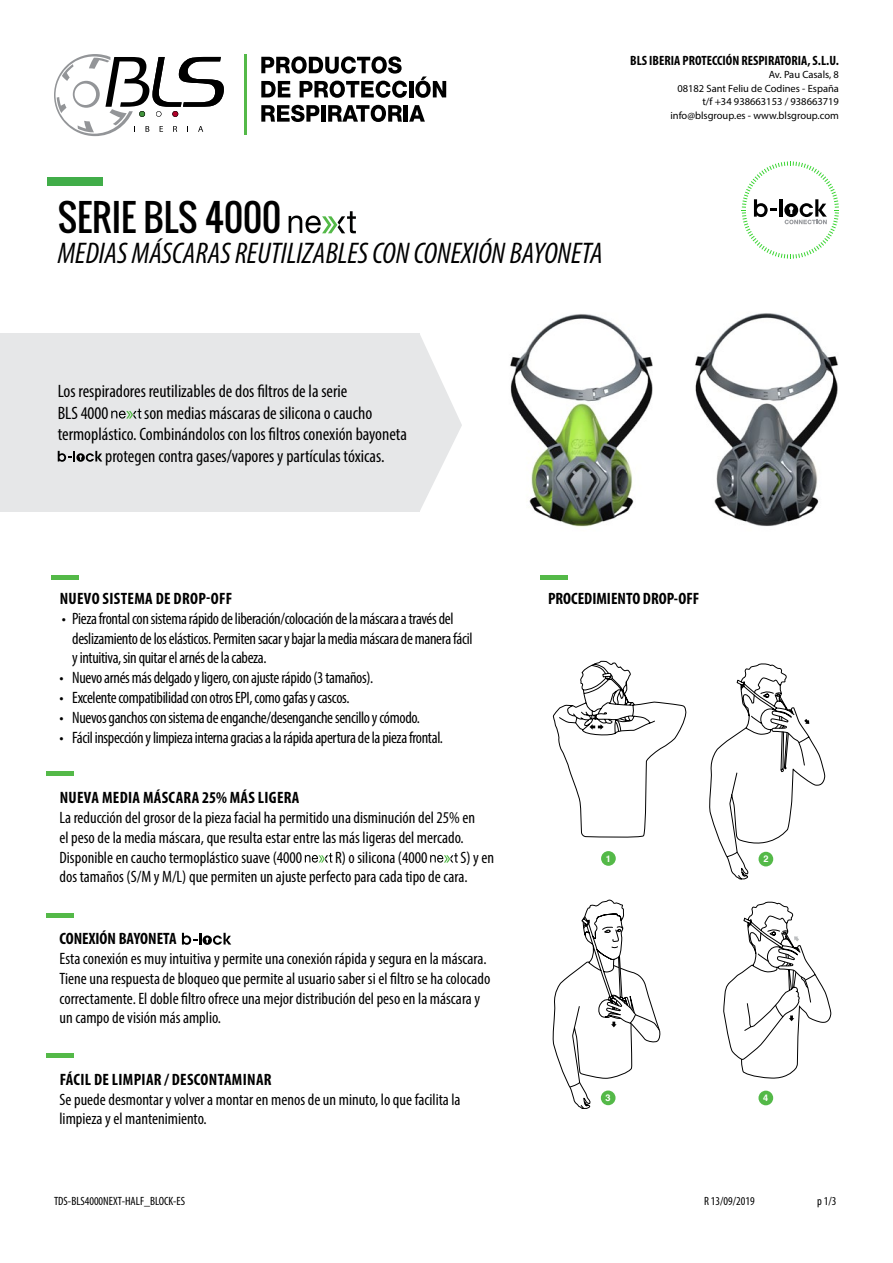
<style>
.page{position:relative;width:893px;height:1263px;background:#fff}
.page>*{position:absolute;margin:0;border:0;box-sizing:border-box;transform-origin:0 0}
.t1{font:36px "Oswald";color:#000}
.t2{font:italic condensed 30px "Myriad Pro";color:#000}
.t3{font:condensed 18px/21.6px "Myriad Pro";color:#000}
.t4{font:condensed 16.5px/19.8px "Myriad Pro";letter-spacing:-.005em;color:#000}
.t5{font:700 condensed 16.5px "Myriad Pro";letter-spacing:.02em;color:#000}
.t6{font:700 condensed 16.5px "Myriad Pro";color:#000}
.t7{font:700 condensed 13.5px "Myriad Pro";color:#000}
.t8{font:condensed 12px "Myriad Pro";color:#000}
.t9{font:10.5px/13.5px "Myriad Pro";color:#000;text-align:right}
.t10{font:700 9.15px "Helvetica";color:#fff}
</style>
<div class="page">
<svg style="left:742px;top:161px;width:97px;height:98px"></svg>
<div style="left:0;top:333px;width:419px;height:179px;background:#e6e7e8"></div>
<img style="left:510px;top:314px;width:143px;height:213px">
<img style="left:695px;top:313px;width:143px;height:213px">
<svg style="left:723px;top:901px;width:108px;height:178px"></svg>
<svg style="left:553px;top:660px;width:133px;height:178px"></svg>
<div style="left:601px;top:851px;width:15px;height:15px;background:#54b948;border-radius:50%"></div>
<svg style="left:709px;top:663px;width:116px;height:217px"></svg>
<div style="left:758px;top:852px;width:15px;height:14px;background:#54b948;border-radius:50%"></div>
<svg style="left:552px;top:899px;width:109px;height:210px"></svg>
<div style="left:601px;top:1090px;width:14px;height:15px;background:#54b948;border-radius:50%"></div>
<div style="left:758px;top:1091px;width:15px;height:14px;background:#54b948;border-radius:50%"></div>
<svg style="left:419px;top:333px;width:43px;height:179px"></svg>
<div style="left:47px;top:177px;width:55px;height:9px;background:#41ad49"></div>
<svg style="left:289px;top:211px;width:67px;height:22px"></svg>
<svg style="left:54px;top:54px;width:170px;height:82px"></svg>
<hr style="left:244px;top:54px;width:2px;height:81px;background:#54b948">
<svg style="left:261px;top:56px;width:141px;height:18px"></svg>
<svg style="left:261px;top:81px;width:29px;height:16px"></svg>
<svg style="left:300px;top:81px;width:107px;height:17px"></svg>
<hr style="left:409px;top:81px;width:4px;height:16px;background:#000">
<svg style="left:415px;top:76px;width:31px;height:22px"></svg>
<svg style="left:261px;top:105px;width:58px;height:17px"></svg>
<hr style="left:321px;top:105px;width:4px;height:17px;background:#000">
<svg style="left:328px;top:105px;width:74px;height:17px"></svg>
<hr style="left:404px;top:105px;width:4px;height:17px;background:#000">
<svg style="left:409px;top:105px;width:16px;height:17px"></svg>
<svg style="left:182px;top:933px;width:49px;height:12px"></svg>
<svg style="left:305px;top:853px;width:27px;height:10px"></svg>
<svg style="left:430px;top:853px;width:28px;height:10px"></svg>
<hr style="left:51px;top:576px;width:28px;height:4px;background:#54b948">
<hr style="left:46px;top:1053px;width:27px;height:4px;background:#54b948">
<div style="left:46px;top:771px;width:27px;height:5px;background:#54b948"></div>
<hr style="left:46px;top:913px;width:27px;height:4px;background:#54b948">
<svg style="left:111px;top:409px;width:30px;height:10px"></svg>
<svg style="left:58px;top:451px;width:44px;height:11px"></svg>
<hr style="left:540px;top:576px;width:27px;height:4px;background:#54b948">
<p class="t7" style="left:630px;top:52px;width:210px">BLS IBERIA PROTECCIÓN RESPIRATORIA, S.L.U.</p>
<p class="t9" style="left:670px;top:68px;width:170px">Av. Pau Casals, 8<br>08182 Sant Feliu de Codines - España t/f +34 938663153 / 938663719 info@blsgroup.es - www.blsgroup.com</p>
<h1 class="t1" style="left:58px;top:191px;width:225px">SERIE BLS 4000</h1>
<h2 class="t2" style="left:58px;top:235px;width:547px">MEDIAS MÁSCARAS REUTILIZABLES CON CONEXIÓN BAYONETA</h2>
<p class="t3" style="left:58px;top:380px;width:291px">Los respiradores reutilizables de dos filtros de la serie<br>BLS 4000</p>
<p class="t3" style="left:144px;top:402px;width:230px">son medias máscaras de silicona o caucho</p>
<p class="t3" style="left:58px;top:423px;width:351px">termoplástico. Combinándolos con los filtros conexión bayoneta</p>
<p class="t3" style="left:105px;top:445px;width:281px">protegen contra gases/vapores y partículas tóxicas.</p>
<p class="t5" style="left:60px;top:588px;width:174px">NUEVO SISTEMA DE DROP-OFF</p>
<p class="t4" style="left:72px;top:608px;width:402px;text-indent:-11px">• Pieza frontal con sistema rápido de liberación/colocación de la máscara a través del deslizamiento de los elásticos. Permiten sacar y bajar la media máscara de manera fácil y intuitiva, sin quitar el arnés de la cabeza.</p>
<p class="t4" style="left:60px;top:668px;width:315px">• Nuevo arnés más delgado y ligero, con ajuste rápido (3 tamaños).</p>
<p class="t4" style="left:60px;top:687px;width:291px">• Excelente compatibilidad con otros EPI, como gafas y cascos.</p>
<p class="t4" style="left:60px;top:707px;width:362px">• Nuevos ganchos con sistema de enganche/desenganche sencillo y cómodo.</p>
<p class="t4" style="left:60px;top:727px;width:385px">• Fácil inspección y limpieza interna gracias a la rápida apertura de la pieza frontal.</p>
<p class="t5" style="left:60px;top:787px;width:241px">NUEVA MEDIA MÁSCARA 25% MÁS LIGERA</p>
<p class="t4" style="left:60px;top:807px;width:417px">La reducción del grosor de la pieza facial ha permitido una disminución del 25% en el peso de la media máscara, que resulta estar entre las más ligeras del mercado.<br>Disponible en caucho termoplástico suave (4000</p>
<p class="t4" style="left:59px;top:847px;width:436px;text-indent:401px">S) y en dos tamaños (S/M y M/L) que permiten un ajuste perfecto para cada tipo de cara.</p>
<p class="t4" style="left:335px;top:847px;width:94px">R) o silicona (4000</p>
<p class="t6" style="left:60px;top:928px;width:119px">CONEXIÓN BAYONETA</p>
<p class="t4" style="left:60px;top:948px;width:432px">Esta conexión es muy intuitiva y permite una conexión rápida y segura en la máscara.<br>Tiene una respuesta de bloqueo que permite al usuario saber si el filtro se ha colocado correctamente. El doble filtro ofrece una mejor distribución del peso en la máscara y un campo de visión más amplio.</p>
<p class="t5" style="left:60px;top:1069px;width:213px">FÁCIL DE LIMPIAR / DESCONTAMINAR</p>
<p class="t4" style="left:59px;top:1089px;width:403px">Se puede desmontar y volver a montar en menos de un minuto, lo que facilita la limpieza y el mantenimiento.</p>
<p class="t6" style="left:548px;top:588px;width:153px">PROCEDIMIENTO DROP-OFF</p>
<p class="t10" style="left:606px;top:851px;width:7px">1</p>
<p class="t10" style="left:763px;top:852px;width:7px">2</p>
<p class="t10" style="left:606px;top:1090px;width:7px">3</p>
<p class="t10" style="left:763px;top:1091px;width:7px">4</p>
<p class="t8" style="left:54px;top:1194px;width:133px">TDS-BLS4000NEXT-HALF_BLOCK-ES</p>
<p class="t8" style="left:704px;top:1194px;width:52px">R 13/09/2019</p>
<p class="t8" style="left:817px;top:1194px;width:21px">p 1/3</p>
</div>
